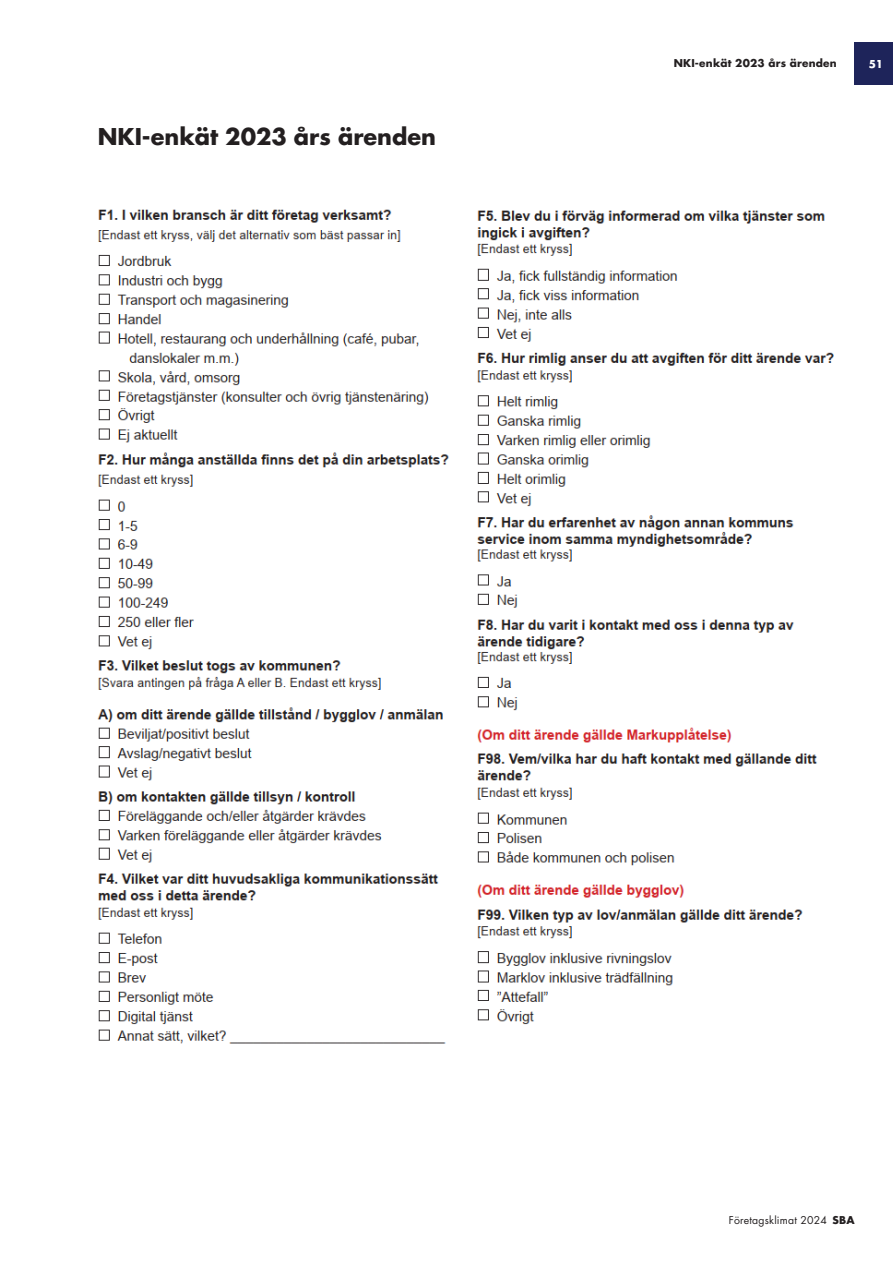
<style>
.page{position:relative;width:893px;height:1263px;background:#fff}
.page>*{position:absolute;margin:0;border:0;box-sizing:border-box;transform-origin:0 0}
.mellis{font:700 22.5px "Futura Std";color:#231f20}
.t1{font:700 10.65px "Futura Std";color:#fff}
.mellis_2{font:700 10.5px "Futura Std";letter-spacing:.02em;color:#231f20}
.t2{font:10.5px "Futura Std";letter-spacing:.02em;color:#231f20}
.s1{font-weight:700}
</style>
<div class="page">
<div style="left:855px;top:43px;width:38px;height:42px;background:#1e245a"></div>
<img style="left:97px;top:209px;width:737px;height:835px">
<p class="mellis" style="left:98px;top:121px;width:340px">NKI-enkät 2023 års ärenden</p>
<p class="mellis_2" style="left:674px;top:56px;width:165px">NKI-enkät 2023 års ärenden</p>
<p class="t1" style="left:869px;top:57px;width:16px">51</p>
<p class="t2" style="left:729px;top:1213px;width:127px">Företagsklimat 2024 <span class="s1">SBA</span></p>
</div>
